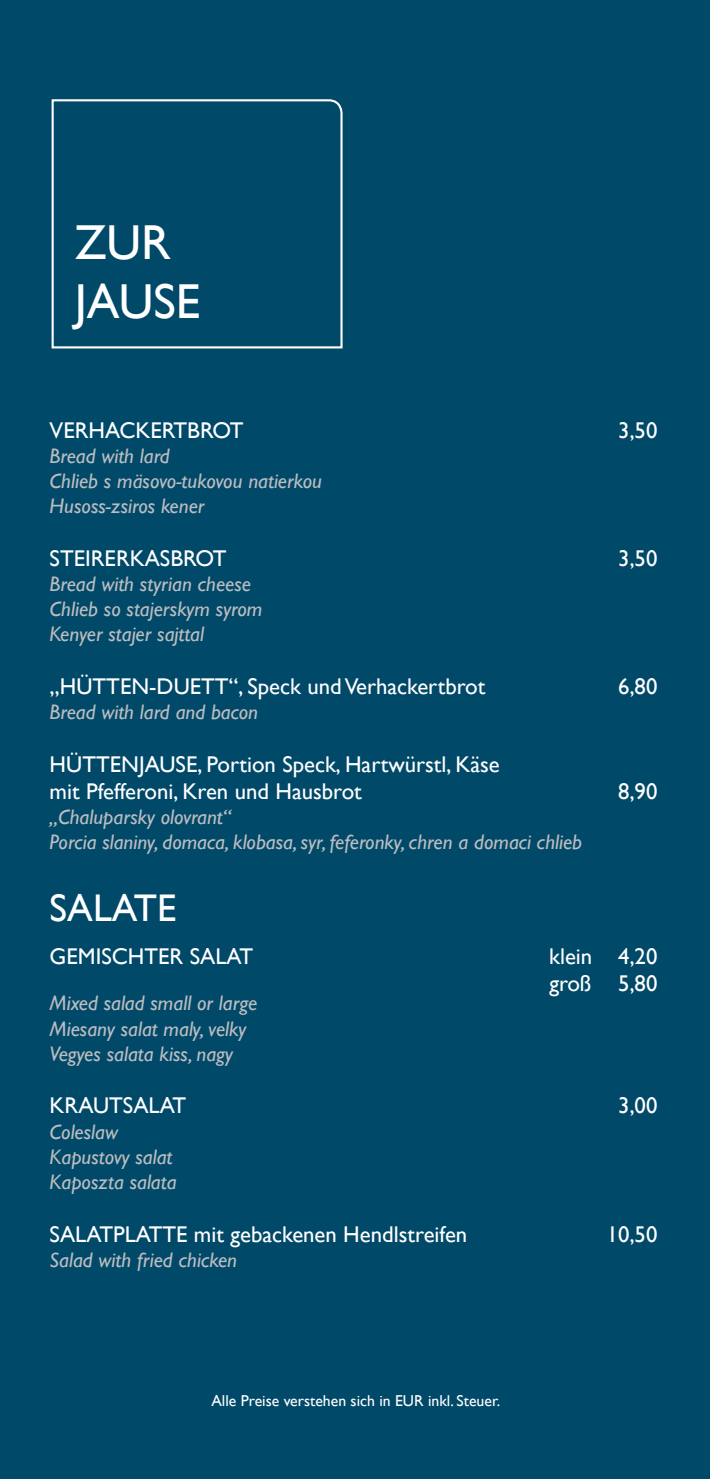
<style>
.page{position:relative;width:710px;height:1479px;background:#fff}
.page>*{position:absolute;margin:0;border:0;box-sizing:border-box;transform-origin:0 0}
.t1{font:49px/58.8px "Gill Sans";color:#fff}
.t2{font:38.5px "Gill Sans";color:#fff}
.t3{font:22.75px/27.3px "Gill Sans";color:#fff}
.t4{font:italic 21px/25.2px "Gill Sans";color:#bcbdc0}
.t5{font:15.75px "Gill Sans";color:#fff}
</style>
<div class="page">
<div style="left:0;top:0;width:709px;height:1478px;background:#014969"></div>
<svg style="left:51px;top:99px;width:292px;height:250px"></svg>
<h1 class="t1" style="left:75px;top:212px;width:127px">ZUR<br>JAUSE</h1>
<p class="t3" style="left:50px;top:416px;width:195px">VERHACKERTBROT</p>
<p class="t3" style="left:618px;top:416px;width:41px">3,50</p>
<p class="t4" style="left:50px;top:443px;width:274px">Bread with lard<br>Chlieb s mäsovo-tukovou natierkou<br>Husoss-zsiros kener</p>
<p class="t3" style="left:50px;top:544px;width:178px">STEIRERKASBROT</p>
<p class="t3" style="left:618px;top:544px;width:41px">3,50</p>
<p class="t4" style="left:50px;top:571px;width:214px">Bread with styrian cheese<br>Chlieb so stajerskym syrom<br>Kenyer stajer sajttal</p>
<p class="t3" style="left:50px;top:672px;width:437px">„HÜTTEN-DUETT“, Speck und Verhackertbrot</p>
<p class="t3" style="left:618px;top:672px;width:41px">6,80</p>
<p class="t4" style="left:50px;top:699px;width:210px">Bread with lard and bacon</p>
<p class="t3" style="left:50px;top:750px;width:451px">HÜTTENJAUSE, Portion Speck, Hartwürstl, Käse mit Pfefferoni, Kren und Hausbrot</p>
<p class="t3" style="left:618px;top:777px;width:41px">8,90</p>
<p class="t4" style="left:50px;top:804px;width:534px">„Chaluparsky olovrant“<br>Porcia slaniny, domaca, klobasa, syr, feferonky, chren a domaci chlieb</p>
<h2 class="t2" style="left:50px;top:885px;width:128px">SALATE</h2>
<p class="t3" style="left:50px;top:942px;width:205px">GEMISCHTER SALAT</p>
<p class="t3" style="left:549px;top:942px;width:110px">klein 4,20 groß 5,80</p>
<p class="t4" style="left:50px;top:990px;width:209px">Mixed salad small or large<br>Miesany salat maly, velky<br>Vegyes salata kiss, nagy</p>
<p class="t3" style="left:50px;top:1091px;width:138px">KRAUTSALAT</p>
<p class="t3" style="left:618px;top:1091px;width:41px">3,00</p>
<p class="t4" style="left:50px;top:1118px;width:128px">Coleslaw<br>Kapustovy salat<br>Kaposzta salata</p>
<p class="t3" style="left:50px;top:1219px;width:419px">SALATPLATTE mit gebackenen Hendlstreifen</p>
<p class="t3" style="left:606px;top:1219px;width:52px">10,50</p>
<p class="t4" style="left:50px;top:1246px;width:189px">Salad with fried chicken</p>
<p class="t5" style="left:211px;top:1390px;width:290px">Alle Preise verstehen sich in EUR inkl. Steuer.</p>
</div>
